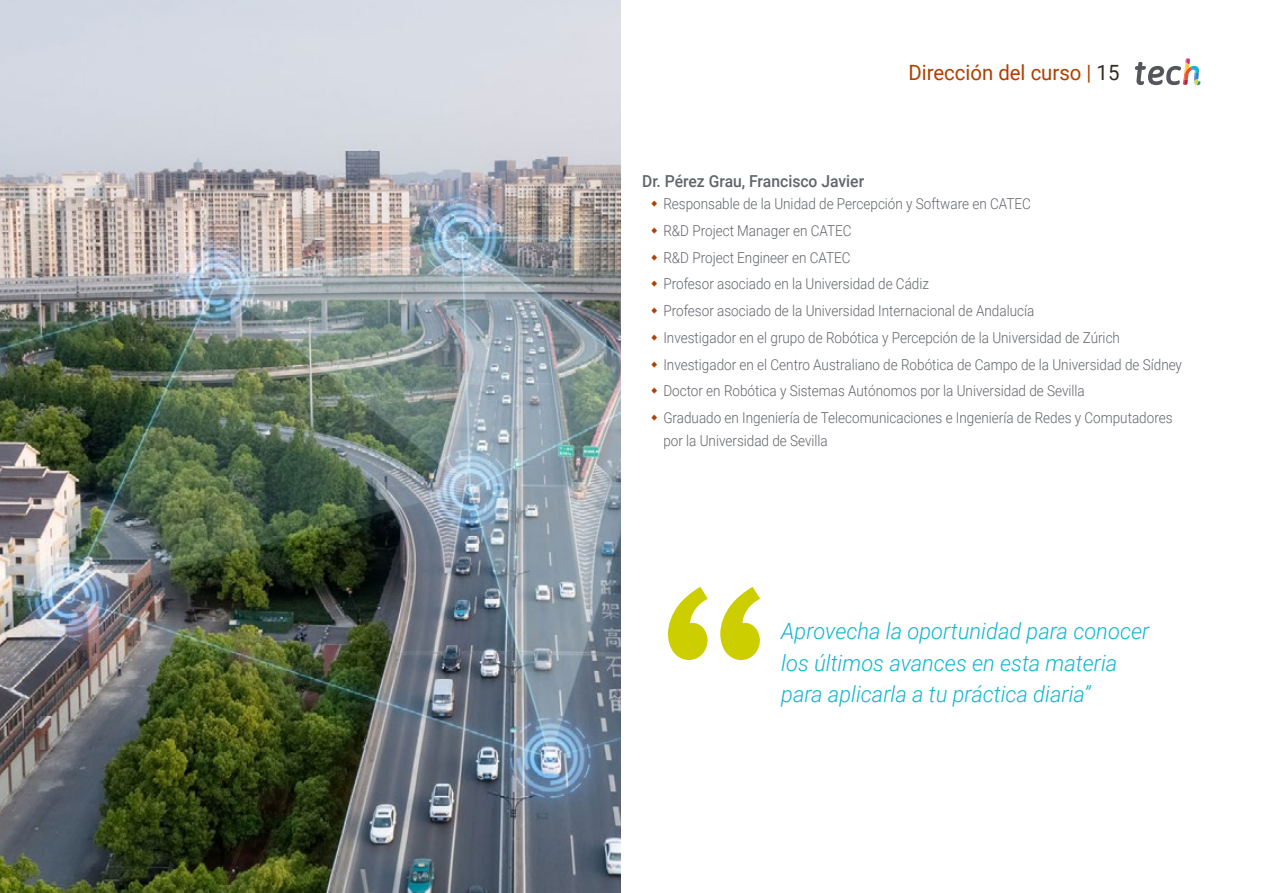
<style>
.page{position:relative;width:1263px;height:893px;background:#fff}
.page>*{position:absolute;margin:0;border:0;box-sizing:border-box;transform-origin:0 0}
.t1{font:italic 300 22.5px/31.5px "Roboto";color:#0fb6cf}
.t2{font:21px "Roboto";color:#ae4000}
.t3{font:500 16.5px "Roboto";color:#61646a;scale:.95 1}
.t4{font:300 15px/26.7px "Roboto";color:#61646a;scale:.9 1}
.s1{color:#312e20}
</style>
<div class="page">
<img style="left:0;top:0;width:621px;height:893px">
<svg style="left:1135px;top:58px;width:65px;height:28px"></svg>
<svg style="left:668px;top:587px;width:92px;height:73px"></svg>
<h2 class="t2" style="left:908px;top:57px;width:213px">Dirección del curso | <span class="s1">15</span></h2>
<p class="t3" style="left:642px;top:169px;width:235px">Dr. Pérez Grau, Francisco Javier</p>
<p class="t4" style="left:663px;top:190px;width:578px">Responsable de la Unidad de Percepción y Software en CATEC<br>R&amp;D Project Manager en CATEC<br>R&amp;D Project Engineer en CATEC<br>Profesor asociado en la Universidad de Cádiz<br>Profesor asociado de la Universidad Internacional de Andalucía<br>Investigador en el grupo de Robótica y Percepción de la Universidad de Zúrich Investigador en el Centro Australiano de Robótica de Campo de la Universidad de Sídney Doctor en Robótica y Sistemas Autónomos por la Universidad de Sevilla<br>Graduado en Ingeniería de Telecomunicaciones e Ingeniería de Redes y Computadores</p>
<p class="t4" style="left:663px;top:426px;width:184px">por la Universidad de Sevilla</p>
<h1 class="t1" style="left:781px;top:615px;width:370px">Aprovecha la oportunidad para conocer los últimos avances en esta materia para aplicarla a tu práctica diaria”</h1>
</div>
